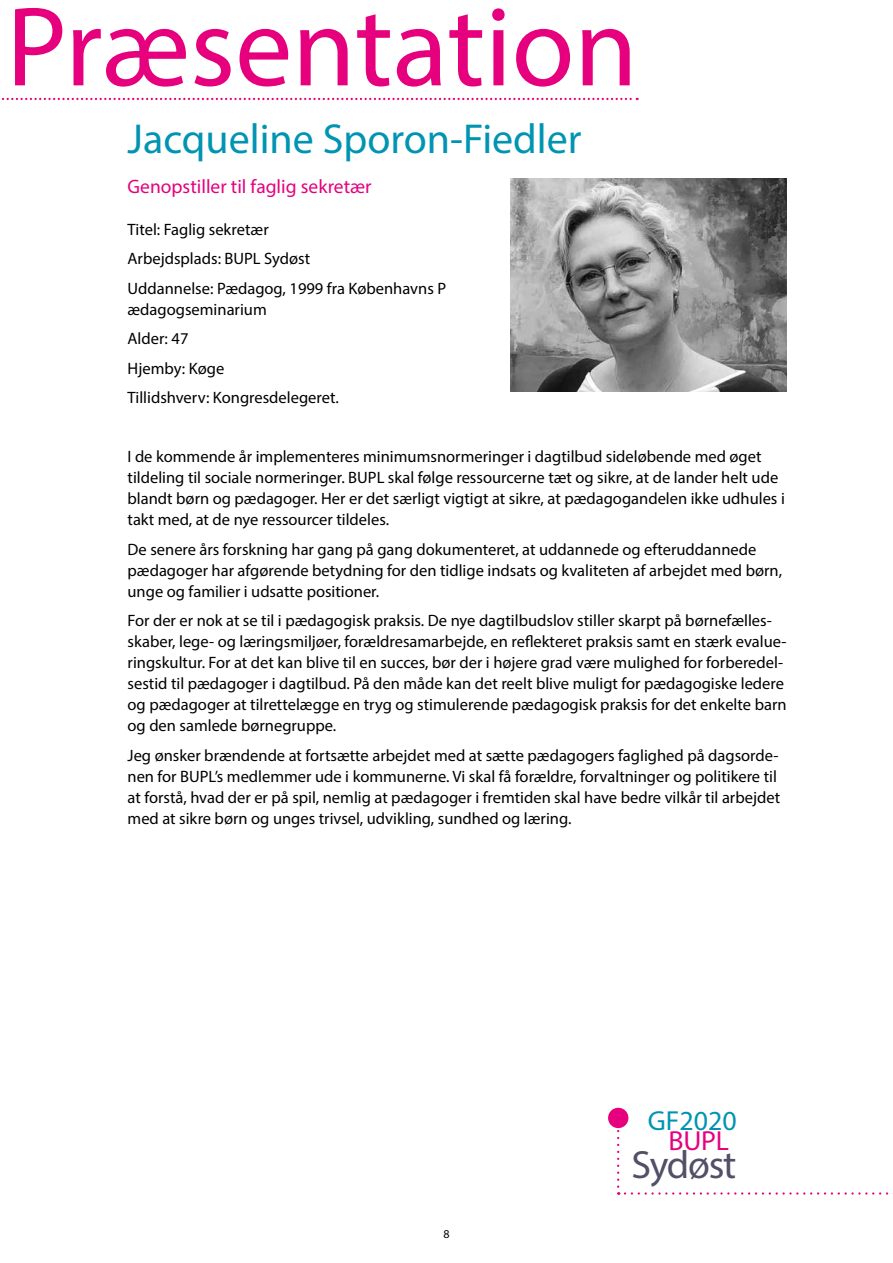
<style>
.page{position:relative;width:893px;height:1263px;background:#fff}
.page>*{position:absolute;margin:0;border:0;box-sizing:border-box;transform-origin:0 0}
.t1{font:114px "Myriad Pro";color:#e6007d}
.t2{font:42px "Myriad Pro";color:#0094b3}
.t3{font:39.45px "Myriad Pro";letter-spacing:-.03em;color:#525067}
.t4{font:27.6px "Myriad Pro";color:#0094b3}
.t5{font:27.6px "Myriad Pro";color:#e6007d}
.t6{font:19.5px "Myriad Pro";color:#e6007d}
.t7{font:16.5px/21px "Myriad Pro";color:#000}
.t8{font:12px "Myriad Pro";color:#000}
</style>
<div class="page">
<svg style="left:2px;top:98px;width:636px;height:2px"></svg>
<svg style="left:625px;top:1192px;width:268px;height:2px"></svg>
<div style="left:608px;top:1108px;width:20px;height:20px;background:#e6007d;border-radius:50%"></div>
<svg style="left:617px;top:1128px;width:2px;height:66px"></svg>
<img style="left:510px;top:179px;width:277px;height:212px">
<h1 class="t1" style="left:6px;top:-23px;width:633px">Præsentation</h1>
<h2 class="t2" style="left:128px;top:113px;width:456px">Jacqueline Sporon-Fiedler</h2>
<p class="t6" style="left:128px;top:174px;width:246px">Genopstiller til faglig sekretær</p>
<p class="t7" style="left:128px;top:214px;width:320px;line-height:29.5px">Titel: Faglig sekretær<br>Arbejdsplads: BUPL Sydøst<br>Uddannelse: Pædagog, 1999 fra Københavns P</p>
<p class="t7" style="left:128px;top:294px;width:213px;line-height:29.5px">ædagogseminarium<br>Alder: 47<br>Hjemby: Køge<br>Tillidshverv: Kongresdelegeret.</p>
<p class="t7" style="left:128px;top:446px;width:659px">I de kommende år implementeres minimumsnormeringer i dagtilbud sideløbende med øget tildeling til sociale normeringer. BUPL skal følge ressourcerne tæt og sikre, at de lander helt ude blandt børn og pædagoger. Her er det særligt vigtigt at sikre, at pædagogandelen ikke udhules i takt med, at de nye ressourcer tildeles.</p>
<p class="t7" style="left:128px;top:539px;width:656px">De senere års forskning har gang på gang dokumenteret, at uddannede og efteruddannede pædagoger har afgørende betydning for den tidlige indsats og kvaliteten af arbejdet med børn, unge og familier i udsatte positioner.</p>
<p class="t7" style="left:128px;top:610px;width:661px">For der er nok at se til i pædagogisk praksis. De nye dagtilbudslov stiller skarpt på børnefælles&shy;skaber, lege- og læringsmiljøer, forældresamarbejde, en reflekteret praksis samt en stærk evalue&shy;ringskultur. For at det kan blive til en succes, bør der i højere grad være mulighed for forberedel&shy;sestid til pædagoger i dagtilbud. På den måde kan det reelt blive muligt for pædagogiske ledere og pædagoger at tilrettelægge en tryg og stimulerende pædagogisk praksis for det enkelte barn og den samlede børnegruppe.</p>
<p class="t7" style="left:128px;top:745px;width:654px">Jeg ønsker brændende at fortsætte arbejdet med at sætte pædagogers faglighed på dagsorde&shy;nen for BUPL’s medlemmer ude i kommunerne. Vi skal få forældre, forvaltninger og politikere til at forstå, hvad der er på spil, nemlig at pædagoger i fremtiden skal have bedre vilkår til arbejdet med at sikre børn og unges trivsel, udvikling, sundhed og læring.</p>
<p class="t8" style="left:443px;top:1226px;width:8px">8</p>
<h3 class="t4" style="left:648px;top:1104px;width:90px">GF2020</h3>
<h3 class="t5" style="left:669px;top:1123px;width:62px">BUPL</h3>
<h3 class="t3" style="left:632px;top:1140px;width:106px">Sydøst</h3>
</div>
